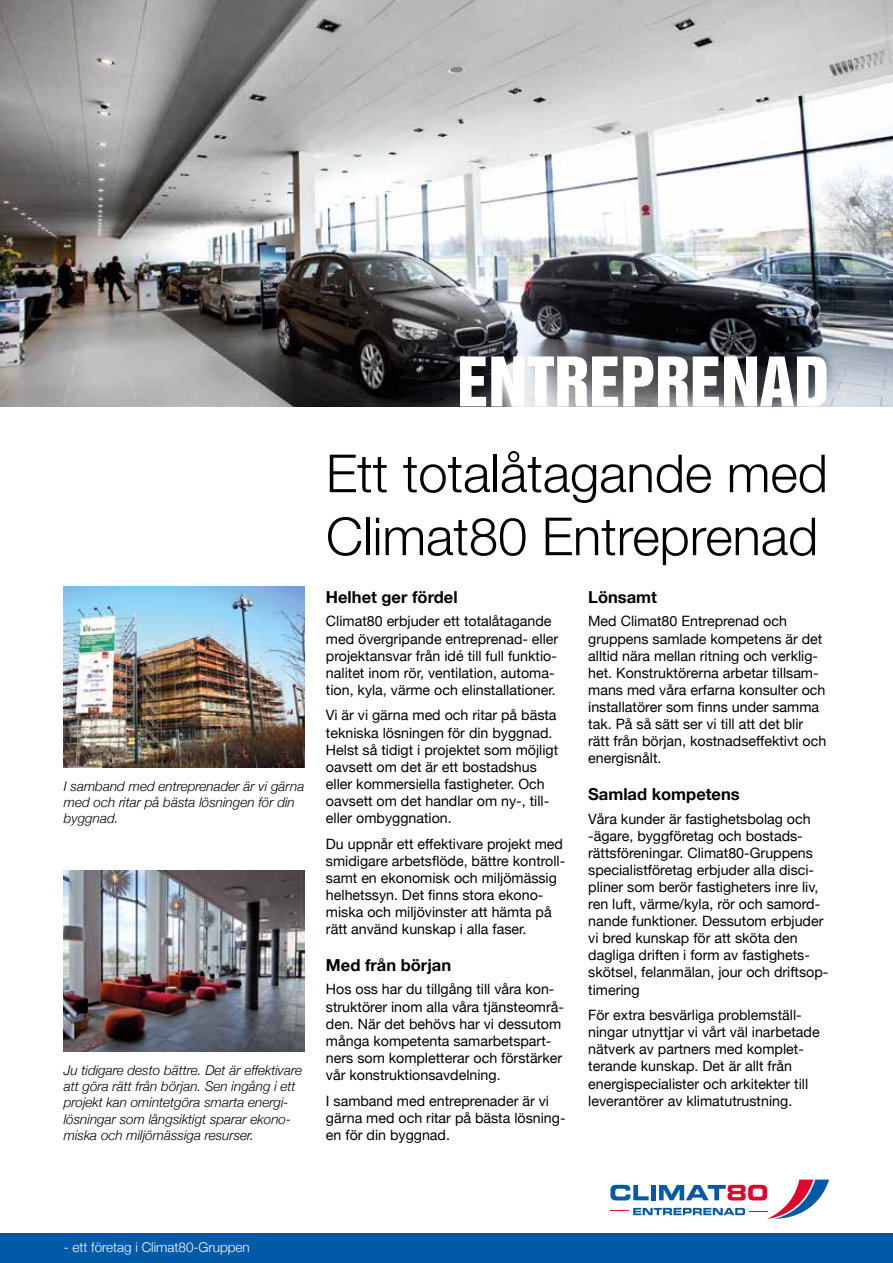
<style>
.page{position:relative;width:893px;height:1263px;background:#fff}
.page>*{position:absolute;margin:0;border:0;box-sizing:border-box;transform-origin:0 0}
.t1{font:62.55px "Helvetica Inserat LT Std";color:#fff}
.t2{font:300 52.5px/63px "Helvetica Neue";color:#000}
.t3{font:700 16.5px "Helvetica Neue";color:#000}
.t4{font:14.25px/17.1px "Helvetica Neue";color:#000}
.t5{font:italic 300 13.5px/16.2px "Helvetica Neue";color:#000}
.t6{font:300 13.5px "Helvetica Neue";color:#fff}
</style>
<div class="page">
<img style="left:0;top:0;width:893px;height:406px">
<div style="left:0;top:1233px;width:893px;height:30px;background:#005aa7"></div>
<svg style="left:610px;top:1179px;width:219px;height:40px"></svg>
<img style="left:64px;top:587px;width:241px;height:180px">
<img style="left:64px;top:870px;width:241px;height:181px">
<p class="t5" style="left:64px;top:777px;width:242px">I samband med entreprenader är vi gärna med och ritar på bästa lösningen för din byggnad.</p>
<p class="t5" style="left:64px;top:1061px;width:240px">Ju tidigare desto bättre. Det är effektivare att göra rätt från början. Sen ingång i ett projekt kan omintetgöra smarta energi&shy;lösningar som långsiktigt sparar ekono&shy;miska och miljömässiga resurser.</p>
<h1 class="t1" style="left:457px;top:344px;width:373px">ENTREPRENAD</h1>
<h2 class="t2" style="left:326px;top:438px;width:503px">Ett totalåtagande med<br>Climat80 Entreprenad</h2>
<p class="t3" style="left:326px;top:584px;width:133px">Helhet ger fördel</p>
<p class="t4" style="left:326px;top:614px;width:234px">Climat80 erbjuder ett totalåtagande med övergripande entreprenad- eller projektansvar från idé till full funktio&shy;nalitet inom rör, ventilation, automa&shy;tion, kyla, värme och elinstallationer.</p>
<p class="t4" style="left:326px;top:708px;width:234px">Vi är vi gärna med och ritar på bästa tekniska lösningen för din byggnad.<br>Helst så tidigt i projektet som möjligt oavsett om det är ett bostadshus eller kommersiella fastigheter. Och oavsett om det handlar om ny-, till&shy;eller ombyggnation.</p>
<p class="t4" style="left:326px;top:836px;width:241px">Du uppnår ett effektivare projekt med smidigare arbetsflöde, bättre kontroll&shy;samt en ekonomisk och miljömässig helhetssyn. Det finns stora ekono&shy;miska och miljövinster att hämta på rätt använd kunskap i alla faser.</p>
<p class="t3" style="left:326px;top:952px;width:127px">Med från början</p>
<p class="t4" style="left:326px;top:982px;width:240px">Hos oss har du tillgång till våra kon&shy;struktörer inom alla våra tjänsteområ&shy;den. När det behövs har vi dessutom många kompetenta samarbetspart&shy;ners som kompletterar och förstärker vår konstruktionsavdelning.</p>
<p class="t4" style="left:326px;top:1093px;width:241px">I samband med entreprenader är vi gärna med och ritar på bästa lösning&shy;en för din byggnad.</p>
<p class="t3" style="left:588px;top:584px;width:70px">Lönsamt</p>
<p class="t4" style="left:588px;top:614px;width:240px">Med Climat80 Entreprenad och gruppens samlade kompetens är det alltid nära mellan ritning och verklig&shy;het. Konstruktörerna arbetar tillsam&shy;mans med våra erfarna konsulter och installatörer som finns under samma tak. På så sätt ser vi till att det blir rätt från början, kostnadseffektivt och energisnålt.</p>
<p class="t3" style="left:588px;top:781px;width:153px">Samlad kompetens</p>
<p class="t4" style="left:588px;top:811px;width:242px">Våra kunder är fastighetsbolag och -ägare, byggföretag och bostads&shy;rättsföreningar. Climat80-Gruppens specialistföretag erbjuder alla disci&shy;pliner som berör fastigheters inre liv, ren luft, värme/kyla, rör och samord&shy;nande funktioner. Dessutom erbjuder vi bred kunskap för att sköta den dagliga driften i form av fastighets&shy;skötsel, felanmälan, jour och driftsop&shy;timering</p>
<p class="t4" style="left:588px;top:1007px;width:233px">För extra besvärliga problemställ&shy;ningar utnyttjar vi vårt väl inarbetade nätverk av partners med komplet&shy;terande kunskap. Det är allt från energispecialister och arkitekter till leverantörer av klimatutrustning.</p>
<p class="t6" style="left:64px;top:1236px;width:188px">- ett företag i Climat80-Gruppen</p>
</div>
